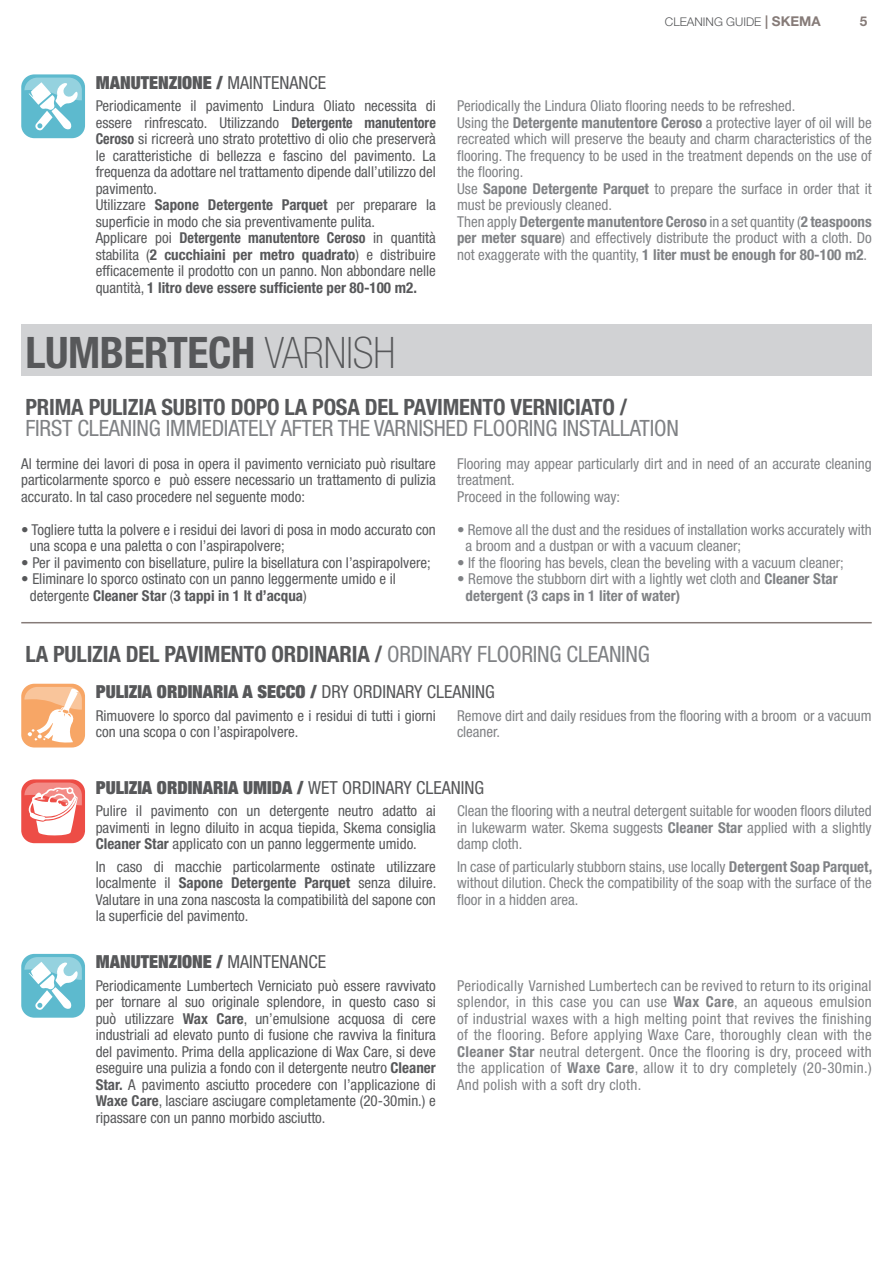
<style>
.page{position:relative;width:893px;height:1263px;background:#fff}
.page>*{position:absolute;margin:0;border:0;box-sizing:border-box;transform-origin:0 0}
.t1{font:700 condensed 43.5px "Helvetica Neue";letter-spacing:-.01em;color:#57585a}
.t2{font:700 condensed 22.5px "Helvetica Neue";letter-spacing:-.01em;color:#57585a}
.t3{font:condensed 22.5px "Helvetica Neue";letter-spacing:-.01em;color:#808285}
.t4{font:900 expanded 18px "Helvetica Neue";color:#57585a}
.t5{font:condensed 15px/16.5px "Helvetica Neue";color:#57585a;text-align:justify}
.t6{font:condensed 15px/16.5px "Helvetica Neue";color:#808285;text-align:justify}
.t7{font:700 condensed 15px "Helvetica Neue";color:#57585a}
.t8{font:700 condensed 15px "Helvetica Neue";color:#808285}
.t9{font:700 13.5px "Helvetica Neue LT Std";color:#867b78}
.t10{font:300 12px "Helvetica Neue LT Std";color:#57585a}
.s1{font-weight:400;font-stretch:condensed}
.s2{font-weight:700}
.s3{font-weight:100}
.s4{font-weight:700;font-size:13.5px;color:#867b78}
.s5{font-weight:400}
.s6{font-weight:400;color:#808285}
</style>
<div class="page">
<div style="left:21px;top:74px;width:64px;height:64px;background:#5dbace;border-radius:13px"></div>
<svg style="left:24px;top:78px;width:58px;height:53px"></svg>
<div style="left:21px;top:954px;width:64px;height:64px;background:#5dbace;border-radius:13px"></div>
<svg style="left:24px;top:957px;width:58px;height:53px"></svg>
<div style="left:21px;top:684px;width:64px;height:63px;background:#f7a666;border-radius:13px"></div>
<svg style="left:24px;top:687px;width:58px;height:56px"></svg>
<div style="left:21px;top:779px;width:64px;height:64px;background:#ed4d46;border-radius:13px"></div>
<svg style="left:24px;top:782px;width:58px;height:54px"></svg>
<div style="left:21px;top:325px;width:851px;height:51px;background:#d1d2d4"></div>
<hr style="left:21px;top:622px;width:851px;height:1px;background:#867b78">
<p class="t4" style="left:96px;top:71px;width:232px">MANUTENZIONE / <span class="s1">MAINTENANCE</span></p>
<p class="t5" style="left:96px;top:98px;width:342px">Periodicamente il pavimento Lindura Oliato necessita di essere rinfrescato. Utilizzando <span class="s2">Detergente manutentore Ceroso</span> si ricreerà uno strato protettivo di olio che preserverà le caratteristiche di bellezza e fascino del pavimento. La frequenza da adottare nel trattamento dipende dall’utilizzo del pavimento.</p>
<p class="t5" style="left:96px;top:197px;width:342px">Utilizzare <span class="s2">Sapone Detergente Parquet</span> per preparare la superficie in modo che sia preventivamente pulita.</p>
<p class="t5" style="left:96px;top:230px;width:342px">Applicare poi <span class="s2">Detergente manutentore Ceroso</span> in quantità stabilita (<span class="s2">2 cucchiaini per metro quadrato</span>) e distribuire efficacemente il prodotto con un panno. Non abbondare nelle quantità, <span class="s2">1 litro deve essere sufficiente per 80-100 m2.</span></p>
<p class="t1" style="left:26px;top:326px;width:372px">LUMBERTECH <span class="s3">VARNISH</span></p>
<p class="t10" style="left:665px;top:14px;width:157px">CLEANING GUIDE <span class="s4">| SKEMA</span></p>
<p class="t9" style="left:860px;top:12px;width:9px">5</p>
<p class="t6" style="left:457px;top:98px;width:340px">Periodically the Lindura Oliato flooring needs to be refreshed.</p>
<p class="t6" style="left:457px;top:114px;width:416px">Using the <span class="s2">Detergente manutentore Ceroso</span> a protective layer of oil will be recreated which will preserve the beauty and charm characteristics of the flooring. The frequency to be used in the treatment depends on the use of the flooring.</p>
<p class="t6" style="left:457px;top:180px;width:416px">Use <span class="s2">Sapone Detergente Parquet</span> to prepare the surface in order that it must be previously cleaned.</p>
<p class="t6" style="left:457px;top:213px;width:416px">Then apply <span class="s2">Detergente manutentore Ceroso</span> in a set quantity (<span class="s2">2 teaspoons per meter square</span>) and effectively distribute the product with a cloth. Do not exaggerate with the quantity, <span class="s2">1 liter must be enough for 80-100 m2</span>.</p>
<p class="t2" style="left:26px;top:393px;width:603px">PRIMA PULIZIA SUBITO DOPO LA POSA DEL PAVIMENTO VERNICIATO /</p>
<p class="t3" style="left:26px;top:415px;width:655px">FIRST CLEANING IMMEDIATELY AFTER THE VARNISHED FLOORING INSTALLATION</p>
<p class="t5" style="left:21px;top:455px;width:416px">Al termine dei lavori di posa in opera il pavimento verniciato può risultare particolarmente sporco e può essere necessario un trattamento di pulizia accurato. In tal caso procedere nel seguente modo:</p>
<p class="t5" style="left:21px;top:521px;width:416px">• Togliere tutta la polvere e i residui dei lavori di posa in modo accurato con</p>
<p class="t5" style="left:30px;top:537px;width:256px">una scopa e una paletta o con l’aspirapolvere;</p>
<p class="t5" style="left:21px;top:554px;width:411px">• Per il pavimento con bisellature, pulire la bisellatura con l’aspirapolvere;</p>
<p class="t5" style="left:21px;top:570px;width:376px">• Eliminare lo sporco ostinato con un panno leggermente umido e il</p>
<p class="t7" style="left:30px;top:586px;width:278px"><span class="s5">detergente</span> Cleaner Star <span class="s5">(</span>3 tappi in 1 lt d’acqua<span class="s5">)</span></p>
<p class="t6" style="left:457px;top:455px;width:416px">Flooring may appear particularly dirt and in need of an accurate cleaning treatment.</p>
<p class="t6" style="left:457px;top:488px;width:165px">Proceed in the following way:</p>
<p class="t6" style="left:457px;top:521px;width:416px">• Remove all the dust and the residues of installation works accurately with</p>
<p class="t6" style="left:466px;top:537px;width:277px">a broom and a dustpan or with a vacuum cleaner;</p>
<p class="t6" style="left:457px;top:554px;width:388px">• If the flooring has bevels, clean the beveling with a vacuum cleaner;</p>
<p class="t6" style="left:457px;top:570px;width:382px">• Remove the stubborn dirt with a lightly wet cloth and <span class="s2">Cleaner Star</span></p>
<p class="t8" style="left:466px;top:586px;width:216px">detergent (3 caps in 1 liter of water)</p>
<p class="t2" style="left:26px;top:641px;width:626px">LA PULIZIA DEL PAVIMENTO ORDINARIA / <span class="s6">ORDINARY FLOORING CLEANING</span></p>
<p class="t4" style="left:96px;top:680px;width:401px">PULIZIA ORDINARIA A SECCO / <span class="s1">DRY ORDINARY CLEANING</span></p>
<p class="t6" style="left:457px;top:707px;width:416px">Remove dirt and daily residues from the flooring with a broom or a vacuum cleaner.</p>
<p class="t5" style="left:96px;top:707px;width:342px">Rimuovere lo sporco dal pavimento e i residui di tutti i giorni con una scopa o con l’aspirapolvere.</p>
<p class="t4" style="left:96px;top:776px;width:390px">PULIZIA ORDINARIA UMIDA / <span class="s1">WET ORDINARY CLEANING</span></p>
<p class="t5" style="left:96px;top:803px;width:342px">Pulire il pavimento con un detergente neutro adatto ai pavimenti in legno diluito in acqua tiepida, Skema consiglia <span class="s2">Cleaner Star</span> applicato con un panno leggermente umido.</p>
<p class="t6" style="left:457px;top:803px;width:416px">Clean the flooring with a neutral detergent suitable for wooden floors diluted in lukewarm water. Skema suggests <span class="s2">Cleaner Star</span> applied with a slightly damp cloth.</p>
<p class="t5" style="left:96px;top:858px;width:342px">In caso di macchie particolarmente ostinate utilizzare localmente il <span class="s2">Sapone Detergente Parquet</span> senza diluire.<br>Valutare in una zona nascosta la compatibilità del sapone con la superficie del pavimento.</p>
<p class="t6" style="left:457px;top:858px;width:417px">In case of particularly stubborn stains, use locally <span class="s2">Detergent Soap Parquet, </span>without dilution. Check the compatibility of the soap with the surface of the floor in a hidden area.</p>
<p class="t4" style="left:96px;top:950px;width:232px">MANUTENZIONE / <span class="s1">MAINTENANCE</span></p>
<p class="t5" style="left:96px;top:977px;width:342px">Periodicamente Lumbertech Verniciato può essere ravvivato per tornare al suo originale splendore, in questo caso si può utilizzare <span class="s2">Wax Care</span>, un’emulsione acquosa di cere industriali ad elevato punto di fusione che ravviva la finitura del pavimento. Prima della applicazione di Wax Care, si deve eseguire una pulizia a fondo con il detergente neutro <span class="s2">Cleaner Star.</span> A pavimento asciutto procedere con l’applicazione di <span class="s2">Waxe Care</span>, lasciare asciugare completamente (20-30min.) e ripassare con un panno morbido asciutto.</p>
<p class="t6" style="left:457px;top:977px;width:416px">Periodically Varnished Lumbertech can be revived to return to its original splendor, in this case you can use <span class="s2">Wax Care</span>, an aqueous emulsion of industrial waxes with a high melting point that revives the finishing of the flooring. Before applying Waxe Care, thoroughly clean with the <span class="s2">Cleaner Star</span> neutral detergent. Once the flooring is dry, proceed with the application of <span class="s2">Waxe Care</span>, allow it to dry completely (20-30min.)<br>And polish with a soft dry cloth.</p>
</div>
